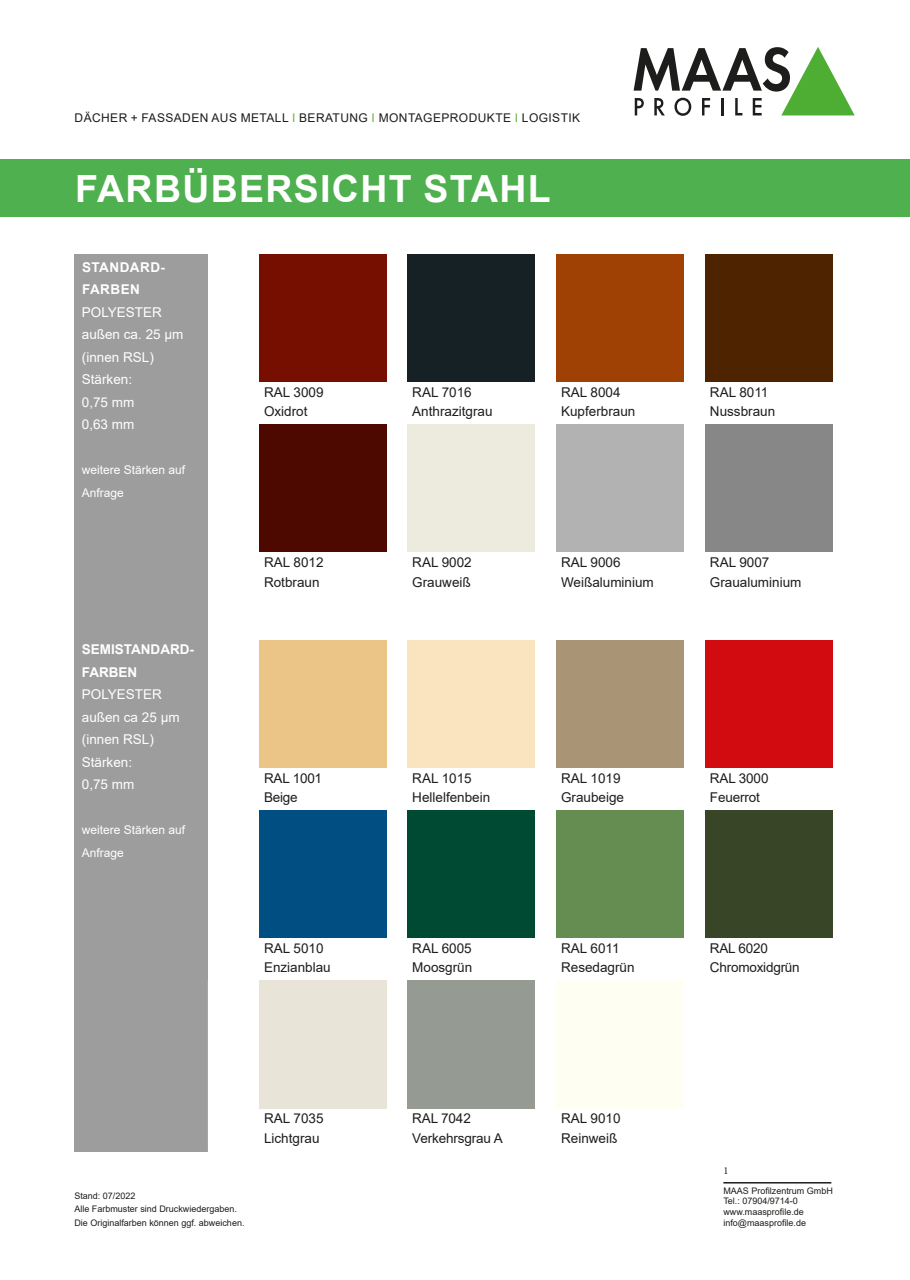
<style>
.page{position:relative;width:910px;height:1280px;background:#fff}
.page>*{position:absolute;margin:0;border:0;box-sizing:border-box;transform-origin:0 0}
.Head_01{font:700 37.5px "Arial";letter-spacing:.035em;color:#fff}
.Head_01-2{font:30px "Arial";letter-spacing:.035em;color:#fff}
.t1{font:13.5px "Arial";color:#1d1d1b}
.t2{font:13.5px "Arial";color:#fff}
.t3{font:700 13.5px "Arial";color:#fff}
.t4{font:700 13.5px "Arial";letter-spacing:.035em;color:#fff}
.Head_01-3{font:12px "Arial";letter-spacing:.035em;color:#1d1d1b}
.t5{font:12px/22.5px "Arial";color:#fff}
.t6{font:10.5px "Minion Pro";color:#1d1d1b}
.TAB____Anmerkungen{font:9px "Arial";color:#1d1d1b}
.s1{color:#66b32e}
</style>
<div class="page">
<div style="left:74px;top:254px;width:134px;height:898px;background:#9d9d9d"></div>
<div style="left:259px;top:254px;width:127px;height:128px;background:#770f00"></div>
<div style="left:407px;top:254px;width:128px;height:128px;background:#162126"></div>
<div style="left:556px;top:254px;width:128px;height:128px;background:#9f4104"></div>
<div style="left:705px;top:254px;width:127px;height:128px;background:#4d2300"></div>
<div style="left:259px;top:425px;width:127px;height:127px;background:#4d0800"></div>
<div style="left:407px;top:425px;width:128px;height:127px;background:#edebde"></div>
<div style="left:556px;top:425px;width:128px;height:127px;background:#b2b2b2"></div>
<div style="left:705px;top:425px;width:127px;height:127px;background:#878787"></div>
<div style="left:259px;top:640px;width:127px;height:127px;background:#ebc588"></div>
<div style="left:407px;top:640px;width:128px;height:127px;background:#fae4bf"></div>
<div style="left:556px;top:640px;width:128px;height:127px;background:#a99475"></div>
<div style="left:705px;top:640px;width:127px;height:127px;background:#d20b11"></div>
<div style="left:259px;top:810px;width:127px;height:128px;background:#004e82"></div>
<div style="left:407px;top:810px;width:128px;height:128px;background:#004933"></div>
<div style="left:556px;top:810px;width:128px;height:128px;background:#658c51"></div>
<div style="left:705px;top:810px;width:127px;height:128px;background:#384527"></div>
<div style="left:259px;top:980px;width:127px;height:128px;background:#e8e5d8"></div>
<div style="left:407px;top:980px;width:128px;height:128px;background:#959a93"></div>
<div style="left:556px;top:980px;width:128px;height:128px;background:#fffef2"></div>
<svg style="left:634px;top:47px;width:221px;height:69px"></svg>
<div style="left:0;top:160px;width:910px;height:57px;background:#4fb04f"></div>
<hr style="left:723px;top:1182px;width:108px;height:1px;background:#1d1d1b">
<p class="Head_01-3" style="left:75px;top:109px;width:507px">DÄCHER + FASSADEN AUS METALL <span class="s1">I</span> BERATUNG <span class="s1">I</span> MONTAGEPRODUKTE <span class="s1">I</span> LOGISTIK</p>
<p class="Head_01" style="left:75px;top:162px;width:477px">FARBÜBERSICHT STAHL</p>
<p class="Head_01-2" style="left:69px;top:168px;width:567px">WWW.MAAS-FASSADENPLANUNG.DE</p>
<p class="t4" style="left:82px;top:257px;width:84px">STANDARD-</p>
<p class="t3" style="left:82px;top:280px;width:59px">FARBEN</p>
<p class="t2" style="left:82px;top:303px;width:82px">POLYESTER</p>
<p class="t2" style="left:82px;top:325px;width:103px">außen ca. 25 μm</p>
<p class="t2" style="left:82px;top:348px;width:74px">(innen RSL)</p>
<p class="t2" style="left:82px;top:370px;width:52px">Stärken:</p>
<p class="t2" style="left:82px;top:393px;width:54px">0,75 mm</p>
<p class="t2" style="left:82px;top:415px;width:54px">0,63 mm</p>
<p class="t5" style="left:82px;top:459px;width:105px">weitere Stärken auf<br>Anfrage</p>
<p class="t3" style="left:82px;top:640px;width:114px">SEMISTANDARD-</p>
<p class="t3" style="left:82px;top:662px;width:57px">FARBEN</p>
<p class="t2" style="left:82px;top:685px;width:82px">POLYESTER</p>
<p class="t2" style="left:82px;top:708px;width:99px">außen ca 25 μm</p>
<p class="t2" style="left:82px;top:730px;width:74px">(innen RSL)</p>
<p class="t2" style="left:82px;top:753px;width:52px">Stärken:</p>
<p class="t2" style="left:82px;top:775px;width:54px">0,75 mm</p>
<p class="t5" style="left:82px;top:819px;width:105px">weitere Stärken auf<br>Anfrage</p>
<p class="t1" style="left:264px;top:383px;width:61px">RAL 3009</p>
<p class="t1" style="left:264px;top:402px;width:45px">Oxidrot</p>
<p class="t1" style="left:264px;top:553px;width:61px">RAL 8012</p>
<p class="t1" style="left:264px;top:572px;width:57px">Rotbraun</p>
<p class="t1" style="left:264px;top:768px;width:60px">RAL 1001</p>
<p class="t1" style="left:264px;top:788px;width:35px">Beige</p>
<p class="t1" style="left:264px;top:938px;width:61px">RAL 5010</p>
<p class="t1" style="left:264px;top:958px;width:68px">Enzianblau</p>
<p class="TAB____Anmerkungen" style="left:74px;top:1189px;width:63px">Stand: 07/2022</p>
<p class="TAB____Anmerkungen" style="left:74px;top:1203px;width:164px">Alle Farbmuster sind Druckwiedergaben.</p>
<p class="TAB____Anmerkungen" style="left:74px;top:1216px;width:172px">Die Originalfarben können ggf. abweichen.</p>
<p class="t1" style="left:264px;top:1109px;width:61px">RAL 7035</p>
<p class="t1" style="left:264px;top:1129px;width:57px">Lichtgrau</p>
<p class="t1" style="left:412px;top:383px;width:61px">RAL 7016</p>
<p class="t1" style="left:412px;top:402px;width:82px">Anthrazitgrau</p>
<p class="t1" style="left:412px;top:553px;width:61px">RAL 9002</p>
<p class="t1" style="left:412px;top:572px;width:60px">Grauweiß</p>
<p class="t1" style="left:561px;top:383px;width:61px">RAL 8004</p>
<p class="t1" style="left:561px;top:402px;width:76px">Kupferbraun</p>
<p class="t1" style="left:561px;top:553px;width:61px">RAL 9006</p>
<p class="t1" style="left:561px;top:572px;width:94px">Weißaluminium</p>
<p class="t1" style="left:412px;top:768px;width:61px">RAL 1015</p>
<p class="t1" style="left:412px;top:788px;width:80px">Hellelfenbein</p>
<p class="t1" style="left:561px;top:768px;width:61px">RAL 1019</p>
<p class="t1" style="left:561px;top:788px;width:65px">Graubeige</p>
<p class="t1" style="left:412px;top:938px;width:61px">RAL 6005</p>
<p class="t1" style="left:412px;top:958px;width:62px">Moosgrün</p>
<p class="t1" style="left:561px;top:938px;width:60px">RAL 6011</p>
<p class="t1" style="left:561px;top:958px;width:75px">Resedagrün</p>
<p class="t1" style="left:412px;top:1109px;width:60px">RAL 7042</p>
<p class="t1" style="left:412px;top:1129px;width:92px">Verkehrsgrau A</p>
<p class="t1" style="left:561px;top:1109px;width:61px">RAL 9010</p>
<p class="t1" style="left:561px;top:1129px;width:58px">Reinweiß</p>
<p class="t1" style="left:710px;top:383px;width:60px">RAL 8011</p>
<p class="t1" style="left:710px;top:402px;width:67px">Nussbraun</p>
<p class="t1" style="left:710px;top:553px;width:61px">RAL 9007</p>
<p class="t1" style="left:710px;top:572px;width:93px">Graualuminium</p>
<p class="t1" style="left:710px;top:768px;width:60px">RAL 3000</p>
<p class="t1" style="left:710px;top:788px;width:52px">Feuerrot</p>
<p class="t1" style="left:710px;top:938px;width:60px">RAL 6020</p>
<p class="t1" style="left:710px;top:958px;width:91px">Chromoxidgrün</p>
<p class="t6" style="left:723px;top:1163px;width:7px">1</p>
<p class="TAB____Anmerkungen" style="left:723px;top:1184px;width:111px">MAAS Profilzentrum GmbH</p>
<p class="TAB____Anmerkungen" style="left:723px;top:1195px;width:76px">Tel.: 07904/9714-0</p>
<p class="TAB____Anmerkungen" style="left:723px;top:1206px;width:82px">www.maasprofile.de</p>
<p class="TAB____Anmerkungen" style="left:723px;top:1216px;width:84px">info@maasprofile.de</p>
</div>
